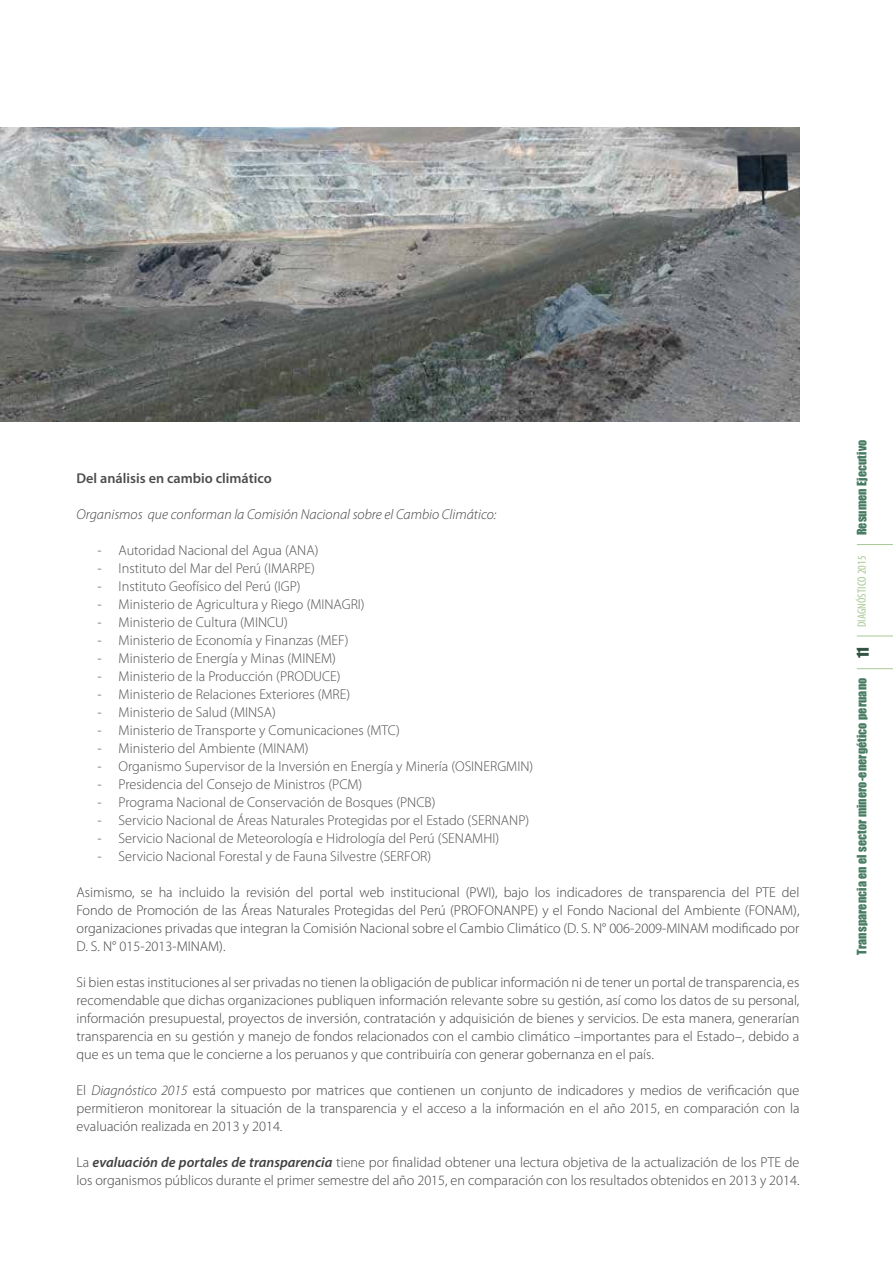
<style>
.page{position:relative;width:893px;height:1263px;background:#fff}
.page>*{position:absolute;margin:0;border:0;box-sizing:border-box;transform-origin:0 0}
.t1{font:15px "Impact";color:#335345}
.t2{font:300 14.25px/18px "Myriad Pro";color:#414042;text-align:justify}
.t3{font:300 14.25px "Myriad Pro";color:#4d4d4f}
.t4{font:italic 300 14.25px "Myriad Pro";color:#414042}
.t5{font:600 14.25px "Myriad Pro";color:#4d4d4f}
.t6{font:12px "Impact";letter-spacing:.01em;color:#457b60}
.t7{font:condensed 12px "Myriad Pro";letter-spacing:.01em;color:#a9c895}
.s1{font-style:italic}
.s2{font-weight:600;font-style:italic}
</style>
<div class="page">
<img style="left:0;top:128px;width:799px;height:293px">
<hr style="left:857px;top:668px;width:36px;height:1px;background:#a9c895">
<hr style="left:857px;top:636px;width:36px;height:1px;background:#a9c895">
<hr style="left:857px;top:544px;width:36px;height:1px;background:#a9c895">
<p class="t5" style="left:77px;top:469px;width:197px">Del análisis en cambio climático</p>
<p class="t4" style="left:77px;top:505px;width:421px">Organismos que conforman la Comisión Nacional sobre el Cambio Climático:</p>
<p class="t3" style="left:98px;top:541px;width:222px">- Autoridad Nacional del Agua (ANA)</p>
<p class="t3" style="left:98px;top:559px;width:219px">- Instituto del Mar del Perú (IMARPE)</p>
<p class="t3" style="left:98px;top:577px;width:205px">- Instituto Geofísico del Perú (IGP)</p>
<p class="t3" style="left:98px;top:595px;width:269px">- Ministerio de Agricultura y Riego (MINAGRI)</p>
<p class="t3" style="left:98px;top:613px;width:192px">- Ministerio de Cultura (MINCU)</p>
<p class="t3" style="left:98px;top:631px;width:252px">- Ministerio de Economía y Finanzas (MEF)</p>
<p class="t3" style="left:98px;top:649px;width:240px">- Ministerio de Energía y Minas (MINEM)</p>
<p class="t3" style="left:98px;top:667px;width:245px">- Ministerio de la Producción (PRODUCE)</p>
<p class="t3" style="left:98px;top:685px;width:254px">- Ministerio de Relaciones Exteriores (MRE)</p>
<p class="t3" style="left:98px;top:703px;width:180px">- Ministerio de Salud (MINSA)</p>
<p class="t3" style="left:98px;top:721px;width:304px">- Ministerio de Transporte y Comunicaciones (MTC)</p>
<p class="t3" style="left:98px;top:739px;width:213px">- Ministerio del Ambiente (MINAM)</p>
<p class="t3" style="left:98px;top:757px;width:437px">- Organismo Supervisor de la Inversión en Energía y Minería (OSINERGMIN)</p>
<p class="t3" style="left:98px;top:775px;width:266px">- Presidencia del Consejo de Ministros (PCM)</p>
<p class="t3" style="left:98px;top:793px;width:339px">- Programa Nacional de Conservación de Bosques (PNCB)</p>
<p class="t3" style="left:98px;top:811px;width:433px">- Servicio Nacional de Áreas Naturales Protegidas por el Estado (SERNANP)</p>
<p class="t3" style="left:98px;top:829px;width:403px">- Servicio Nacional de Meteorología e Hidrología del Perú (SENAMHI)</p>
<p class="t3" style="left:98px;top:847px;width:335px">- Servicio Nacional Forestal y de Fauna Silvestre (SERFOR)</p>
<p class="t2" style="left:77px;top:883px;width:724px">Asimismo, se ha incluido la revisión del portal web institucional (PWI), bajo los indicadores de transparencia del PTE del Fondo de Promoción de las Áreas Naturales Protegidas del Perú (PROFONANPE) y el Fondo Nacional del Ambiente (FONAM), organizaciones privadas que integran la Comisión Nacional sobre el Cambio Climático (D. S. N° 006-2009-MINAM modificado por D. S. N° 015-2013-MINAM).</p>
<p class="t2" style="left:77px;top:973px;width:724px">Si bien estas instituciones al ser privadas no tienen la obligación de publicar información ni de tener un portal de transparencia, es recomendable que dichas organizaciones publiquen información relevante sobre su gestión, así como los datos de su personal, información presupuestal, proyectos de inversión, contratación y adquisición de bienes y servicios. De esta manera, generarían transparencia en su gestión y manejo de fondos relacionados con el cambio climático –importantes para el Estado–, debido a que es un tema que le concierne a los peruanos y que contribuiría con generar gobernanza en el país.</p>
<p class="t2" style="left:77px;top:1081px;width:724px">El <span class="s1">Diagnóstico 2015</span> está compuesto por matrices que contienen un conjunto de indicadores y medios de verificación que permitieron monitorear la situación de la transparencia y el acceso a la información en el año 2015, en comparación con la evaluación realizada en 2013 y 2014.</p>
<p class="t2" style="left:77px;top:1153px;width:724px">La <span class="s2">evaluación de portales de transparencia</span> tiene por finalidad obtener una lectura objetiva de la actualización de los PTE de los organismos públicos durante el primer semestre del año 2015, en comparación con los resultados obtenidos en 2013 y 2014.</p>
<p class="t6" style="left:852px;top:535px;width:97px;rotate:-90deg">Resumen Ejecutivo</p>
<p class="t7" style="left:855px;top:627px;width:73px;rotate:-90deg">DIAGNÓSTICO 2015</p>
<p class="t1" style="left:851px;top:658px;width:13px;rotate:-90deg">11</p>
<p class="t6" style="left:852px;top:955px;width:278px;rotate:-90deg">Transparencia en el sector minero-energético peruano</p>
</div>
